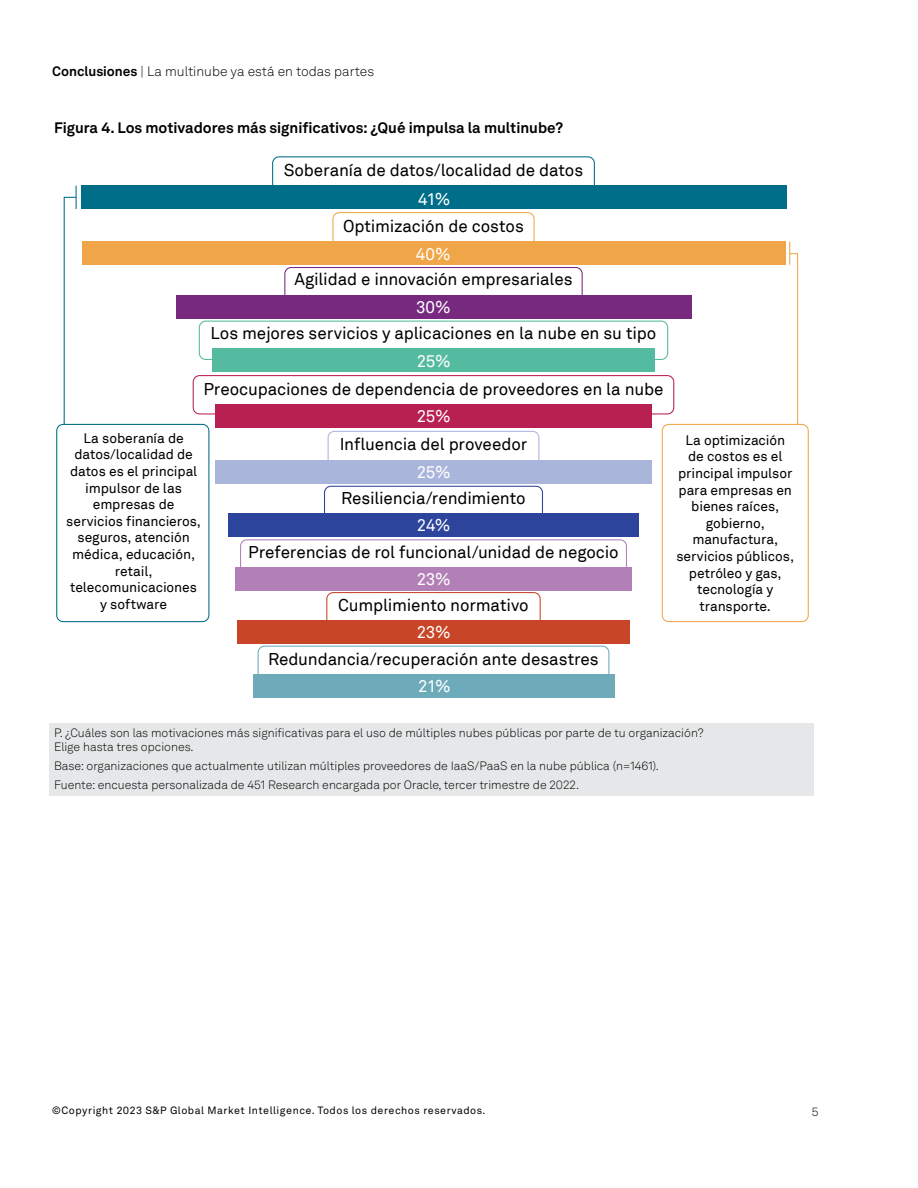
<style>
.page{position:relative;width:918px;height:1188px;background:#fff}
.page>*{position:absolute;margin:0;border:0;box-sizing:border-box;transform-origin:0 0}
.t1{font:17.1px "Akkurat";letter-spacing:-.01em;color:#000}
.t2{font:17.1px "Akkurat";letter-spacing:-.03em;color:#fff}
.Exhibit_Title{font:700 15px "Akkurat LL";color:#000}
.t3{font:13.8px/16.6px "Akkurat";letter-spacing:-.01em;color:#000;text-align:center}
.t4{font:300 13.5px "Akkurat LL";color:#000}
.Source{font:300 12px/14.4px "Akkurat LL";color:#000}
.Source_-_final_line{font:300 12px "Akkurat LL";color:#000}
.t5{font:10.5px "Akkurat LL";letter-spacing:.05em;color:#000}
.s1{font-weight:700}
</style>
<div class="page">
<div style="left:50px;top:723px;width:764px;height:36px;background:#e6e7e8"></div>
<div style="left:50px;top:756px;width:764px;height:21px;background:#e6e7e8"></div>
<div style="left:50px;top:775px;width:764px;height:21px;background:#e6e7e8"></div>
<div style="left:662px;top:424px;width:147px;height:198px;border:1px solid #f0a648;border-radius:6px"></div>
<div style="left:56px;top:424px;width:153px;height:198px;border:1px solid #006e89;border-radius:6px"></div>
<div style="left:193px;top:375px;width:481px;height:39px;border:1px solid #b92052;border-radius:6px"></div>
<div style="left:328px;top:431px;width:211px;height:39px;border:1px solid #aab5dc;border-radius:6px"></div>
<div style="left:324px;top:486px;width:219px;height:39px;border:1px solid #2c449c;border-radius:6px"></div>
<div style="left:240px;top:539px;width:387px;height:40px;border:1px solid #b280b6;border-radius:6px"></div>
<div style="left:326px;top:592px;width:215px;height:39px;border:1px solid #c84527;border-radius:6px"></div>
<div style="left:258px;top:646px;width:351px;height:39px;border:1px solid #6dabbb;border-radius:6px"></div>
<div style="left:272px;top:156px;width:323px;height:40px;border:1px solid #006e89;border-radius:6px"></div>
<div style="left:332px;top:212px;width:203px;height:39px;border:1px solid #f0a648;border-radius:6px"></div>
<div style="left:284px;top:267px;width:299px;height:39px;border:1px solid #772980;border-radius:6px"></div>
<div style="left:199px;top:321px;width:469px;height:39px;border:1px solid #55bba0;border-radius:6px"></div>
<div style="left:253px;top:674px;width:361px;height:24px;background:#6dabbb"></div>
<div style="left:237px;top:621px;width:393px;height:23px;background:#c84527"></div>
<div style="left:235px;top:567px;width:397px;height:23px;background:#b280b6"></div>
<div style="left:228px;top:514px;width:411px;height:23px;background:#2c449c"></div>
<div style="left:215px;top:460px;width:437px;height:23px;background:#aab5dc"></div>
<div style="left:215px;top:404px;width:437px;height:24px;background:#b92052"></div>
<div style="left:212px;top:349px;width:443px;height:23px;background:#55bba0"></div>
<div style="left:176px;top:295px;width:515px;height:23px;background:#772980"></div>
<div style="left:82px;top:241px;width:703px;height:24px;background:#f0a648"></div>
<div style="left:81px;top:186px;width:705px;height:23px;background:#006e89"></div>
<svg style="left:63px;top:186px;width:14px;height:239px"></svg>
<svg style="left:789px;top:241px;width:10px;height:184px"></svg>
<p class="t4" style="left:52px;top:61px;width:323px"><span class="s1">Conclusiones</span> | La multinube ya está en todas partes</p>
<p class="Exhibit_Title" style="left:54px;top:116px;width:511px">Figura 4. Los motivadores más significativos: ¿Qué impulsa la multinube?</p>
<p class="t1" style="left:284px;top:160px;width:301px">Soberanía de datos/localidad de datos</p>
<p class="t2" style="left:418px;top:189px;width:34px">41%</p>
<p class="t1" style="left:343px;top:216px;width:182px">Optimización de costos</p>
<p class="t1" style="left:294px;top:269px;width:280px">Agilidad e innovación empresariales</p>
<p class="t1" style="left:211px;top:323px;width:447px">Los mejores servicios y aplicaciones en la nube en su tipo</p>
<p class="t1" style="left:203px;top:379px;width:462px">Preocupaciones de dependencia de proveedores en la nube</p>
<p class="t1" style="left:340px;top:434px;width:189px">Influencia del proveedor</p>
<p class="t1" style="left:341px;top:488px;width:186px">Resiliencia/rendimiento</p>
<p class="t2" style="left:416px;top:244px;width:36px">40%</p>
<p class="t2" style="left:416px;top:297px;width:36px">30%</p>
<p class="t2" style="left:417px;top:351px;width:35px">25%</p>
<p class="t2" style="left:417px;top:406px;width:35px">25%</p>
<p class="t3" style="left:66px;top:430px;width:136px">La soberanía de datos/localidad de datos es el principal impulsor de las empresas de servicios financieros, seguros, atención médica, educación, retail, telecomunicaciones y software</p>
<p class="t3" style="left:676px;top:432px;width:119px">La optimización de costos es el principal impulsor para empresas en bienes raíces, gobierno, manufactura, servicios públicos, petróleo y gas, tecnología y transporte.</p>
<p class="t2" style="left:417px;top:462px;width:35px">25%</p>
<p class="t2" style="left:417px;top:515px;width:35px">24%</p>
<p class="t1" style="left:248px;top:542px;width:372px">Preferencias de rol funcional/unidad de negocio</p>
<p class="t1" style="left:338px;top:595px;width:192px">Cumplimiento normativo</p>
<p class="t1" style="left:268px;top:649px;width:332px">Redundancia/recuperación ante desastres</p>
<p class="t2" style="left:417px;top:569px;width:36px">23%</p>
<p class="t2" style="left:417px;top:622px;width:36px">23%</p>
<p class="t2" style="left:418px;top:676px;width:34px">21%</p>
<p class="Source" style="left:54px;top:725px;width:651px">P. ¿Cuáles son las motivaciones más significativas para el uso de múltiples nubes públicas por parte de tu organización?<br>Elige hasta tres opciones.</p>
<p class="Source" style="left:54px;top:758px;width:607px">Base: organizaciones que actualmente utilizan múltiples proveedores de IaaS/PaaS en la nube pública (n=1461).</p>
<p class="Source_-_final_line" style="left:54px;top:776px;width:527px">Fuente: encuesta personalizada de 451 Research encargada por Oracle, tercer trimestre de 2022.</p>
<p class="t5" style="left:52px;top:1103px;width:435px">©Copyright 2023 S&amp;P Global Market Intelligence. Todos los derechos reservados.</p>
<p class="Source" style="left:812px;top:1104px;width:8px">5</p>
</div>
